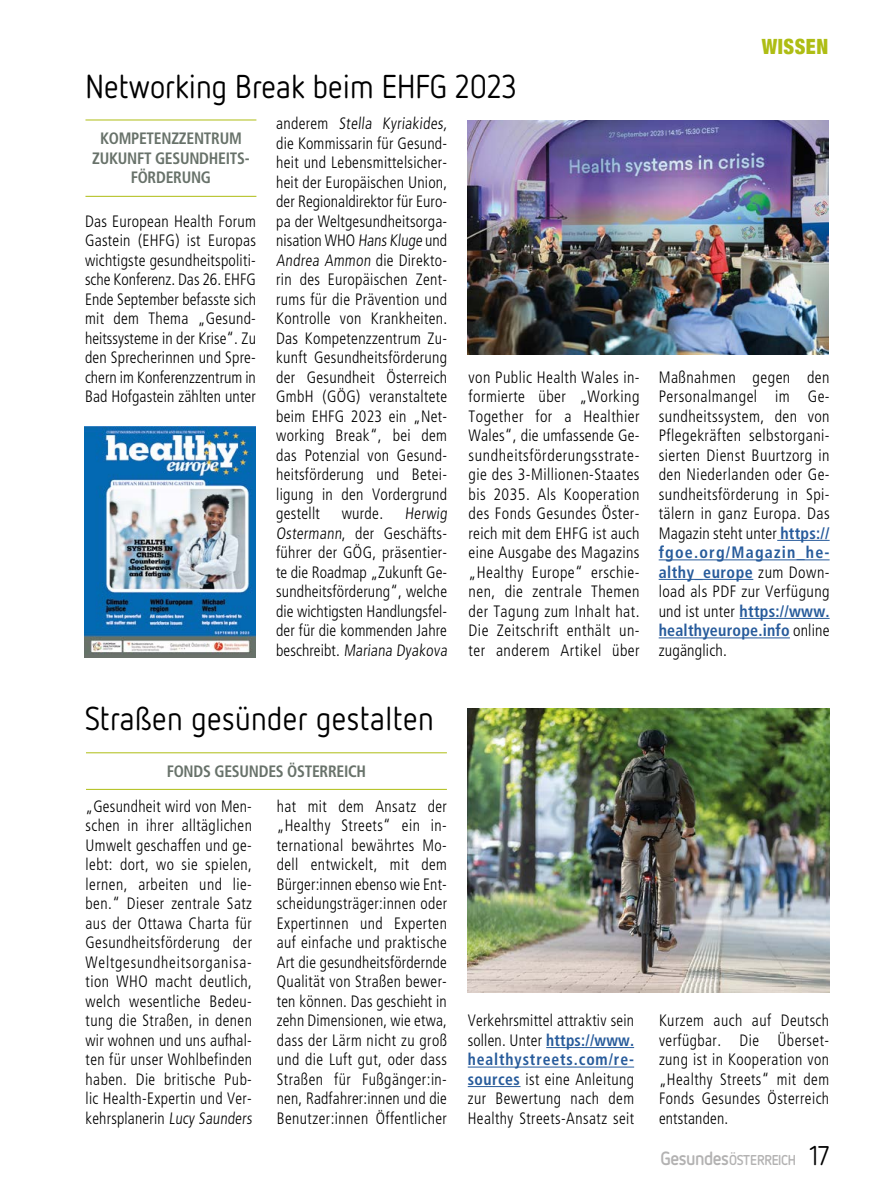
<style>
.page{position:relative;width:893px;height:1191px;background:#fff}
.page>*{position:absolute;margin:0;border:0;box-sizing:border-box;transform-origin:0 0}
.H1_TITEL_22H1{font:33px "Netto OT";letter-spacing:.005em;color:#000;scale:.95 1}
.H1_TITEL_22H2{font:33px "Netto OT";letter-spacing:.01em;color:#000;scale:.95 1}
.Artifact_KOPFZEILE_GRUEN_LI{font:900 condensed 21px "Helvetica Neue";letter-spacing:.025em;color:#aebd14;scale:.95 1}
.P_LT_STORY{font:300 condensed 16.5px/19.5px "Frutiger";letter-spacing:.02em;color:#000;text-align:justify;scale:.95 1}
.P_LT_STORY-2{font:300 condensed 16.5px/19.5px "Frutiger";letter-spacing:.02em;color:#000;scale:.96 1}
.P_LT_STORY-3{font:300 condensed 16.5px/19.5px "Frutiger";letter-spacing:.02em;color:#000;text-align:justify}
.P_LT_HEADER{font:700 condensed 16.5px/19.5px "Frutiger";letter-spacing:-.015em;color:#68726a;text-align:center;scale:.95 1}
.t1{font:700 14.25px "Netto OT";letter-spacing:-.025em;color:#b3b2b2;scale:.95 1}
.s1{font-weight:700;color:#275b9b}
.s2{font-size:19.05px}
.s3{font-weight:400;font-size:27px;color:#000}
</style>
<div class="page">
<hr style="left:546px;top:1047px;width:88px;height:1px;background:#275b9b">
<hr style="left:468px;top:1066px;width:166px;height:1px;background:#275b9b">
<hr style="left:468px;top:1086px;width:52px;height:1px;background:#275b9b">
<hr style="left:777px;top:540px;width:53px;height:1px;background:#275b9b">
<hr style="left:659px;top:559px;width:171px;height:1px;background:#275b9b">
<hr style="left:659px;top:579px;width:94px;height:1px;background:#275b9b">
<hr style="left:740px;top:618px;width:90px;height:1px;background:#275b9b">
<hr style="left:659px;top:637px;width:131px;height:1px;background:#275b9b">
<hr style="left:86px;top:752px;width:361px;height:1px;background:#aebd14">
<hr style="left:85px;top:120px;width:171px;height:1px;background:#aebd14">
<hr style="left:86px;top:789px;width:361px;height:1px;background:#aebd14">
<hr style="left:85px;top:196px;width:171px;height:1px;background:#aebd14">
<img style="left:468px;top:708px;width:362px;height:284px">
<img style="left:468px;top:120px;width:360px;height:234px">
<img style="left:84px;top:426px;width:172px;height:232px">
<h1 class="H1_TITEL_22H1" style="left:85px;top:66px;width:456px">Networking Break beim EHFG 2023</h1>
<p class="P_LT_HEADER" style="left:92px;top:129px;width:167px">KOMPETENZZENTRUM<br>ZUKUNFT GESUNDHEITS-<br>FÖRDERUNG</p>
<p class="P_LT_STORY-2" style="left:85px;top:211px;width:180px;text-align:justify">Das European Health Forum Gastein (EHFG) ist Europas wichtigste gesundheitspoliti&shy;sche Konferenz. Das 26. EHFG Ende September befasste sich mit dem Thema „Gesund&shy;heitssysteme in der Krise“. Zu den Sprecherinnen und Spre&shy;chern im Konferenzzentrum in Bad Hofgastein zählten unter</p>
<p class="P_LT_STORY-2" style="left:276px;top:114px;width:182px">anderem Stella Kyriakides, die Kommissarin für Gesund&shy;heit und Lebensmittelsicher&shy;heit der Europäischen Union, der Regionaldirektor für Euro&shy;pa der Weltgesundheitsorga&shy;nisation WHO Hans Kluge und<br>Andrea Ammon die Direkto&shy;rin des Europäischen Zent&shy;rums für die Prävention und<br>Kontrolle von Krankheiten.<br>Das Kompetenzzentrum Zu&shy;kunft Gesundheitsförderung der Gesundheit Österreich<br>GmbH (GÖG) veranstaltete beim EHFG 2023 ein „Net&shy;working Break“, bei dem das Potenzial von Gesund&shy;heitsförderung und Betei&shy;ligung in den Vordergrund gestellt</p>
<p class="P_LT_STORY-2" style="left:342px;top:504px;width:45px">wurde.</p>
<p class="P_LT_STORY-2" style="left:276px;top:504px;width:182px;text-indent:129px">Herwig<br>Ostermann, der Geschäfts&shy;führer der GÖG, präsentier&shy;te die Roadmap „Zukunft Ge&shy;sundheitsförderung“, welche die wichtigsten Handlungsfel&shy;der für die kommenden Jahre beschreibt. Mariana Dyakova</p>
<h1 class="H1_TITEL_22H2" style="left:85px;top:698px;width:368px">Straßen gesünder gestalten</h1>
<p class="P_LT_HEADER" style="left:167px;top:761px;width:211px">FONDS GESUNDES ÖSTERREICH</p>
<p class="P_LT_STORY" style="left:86px;top:796px;width:179px;text-align:left">„Gesundheit wird von Men&shy;schen in ihrer alltäglichen<br>Umwelt geschaffen und ge&shy;lebt: dort, wo sie spielen, lernen, arbeiten und lie&shy;ben.“ Dieser zentrale Satz aus der Ottawa Charta für<br>Gesundheitsförderung der<br>Weltgesundheitsorganisa&shy;tion WHO macht deutlich, welch wesentliche Bedeu&shy;tung die Straßen, in denen wir wohnen und uns aufhal&shy;ten für unser Wohlbefinden haben. Die britische Pub&shy;lic Health-Expertin und Ver&shy;kehrsplanerin Lucy Saunders</p>
<p class="P_LT_STORY" style="left:277px;top:796px;width:181px">hat mit dem Ansatz der „Healthy Streets“ ein in&shy;ternational bewährtes Mo&shy;dell entwickelt, mit dem Bürger:innen ebenso wie Ent&shy;scheidungsträger:innen oder Expertinnen und Experten auf einfache und praktische Art die gesundheitsfördernde Qualität von Straßen bewer&shy;ten können. Das geschieht in zehn Dimensionen, wie etwa, dass der Lärm nicht zu groß und die Luft gut, oder dass Straßen für Fußgänger:in&shy;nen, Radfahrer:innen und die Benutzer:innen Öffentlicher</p>
<p class="P_LT_STORY-3" style="left:469px;top:367px;width:173px">von Public Health Wales in&shy;formierte über „Working Together for a Healthier Wales“, die umfassende Ge&shy;sundheitsförderungsstrate&shy;gie des 3-Millionen-Staates bis 2035. Als Kooperation des Fonds Gesundes Öster&shy;reich mit dem EHFG ist auch eine Ausgabe des Magazins „Healthy Europe“ erschie&shy;nen, die zentrale Themen der Tagung zum Inhalt hat.<br>Die Zeitschrift enthält un&shy;ter anderem Artikel über</p>
<p class="P_LT_STORY" style="left:468px;top:1011px;width:177px">Verkehrsmittel attraktiv sein sollen. Unter <span class="s1">https://www. healthystreets.com/re&shy;sources</span> ist eine Anleitung zur Bewertung nach dem Healthy Streets-Ansatz seit</p>
<p class="Artifact_KOPFZEILE_GRUEN_LI" style="left:762px;top:29px;width:71px">WISSEN</p>
<p class="P_LT_STORY-3" style="left:659px;top:367px;width:173px">Maßnahmen gegen den Personalmangel im Ge&shy;sundheitssystem, den von Pflegekräften selbstorgani&shy;sierten Dienst Buurtzorg in den Niederlanden oder Ge&shy;sundheitsförderung in Spi&shy;tälern in ganz Europa. Das Magazin steht unter <span class="s1">https:// fgoe.org/Magazin_he&shy;althy_europe</span> zum Down&shy;load als PDF zur Verfügung und ist unter <span class="s1">https://www. healthyeurope.info</span> online zugänglich.</p>
<p class="P_LT_STORY" style="left:659px;top:1011px;width:181px">Kurzem auch auf Deutsch verfügbar. Die Überset&shy;zung ist in Kooperation von „Healthy Streets“ mit dem Fonds Gesundes Österreich entstanden.</p>
<p class="t1" style="left:660px;top:1150px;width:179px"><span class="s2">Gesundes</span>ÖSTERREICH <span class="s3">17</span></p>
</div>
